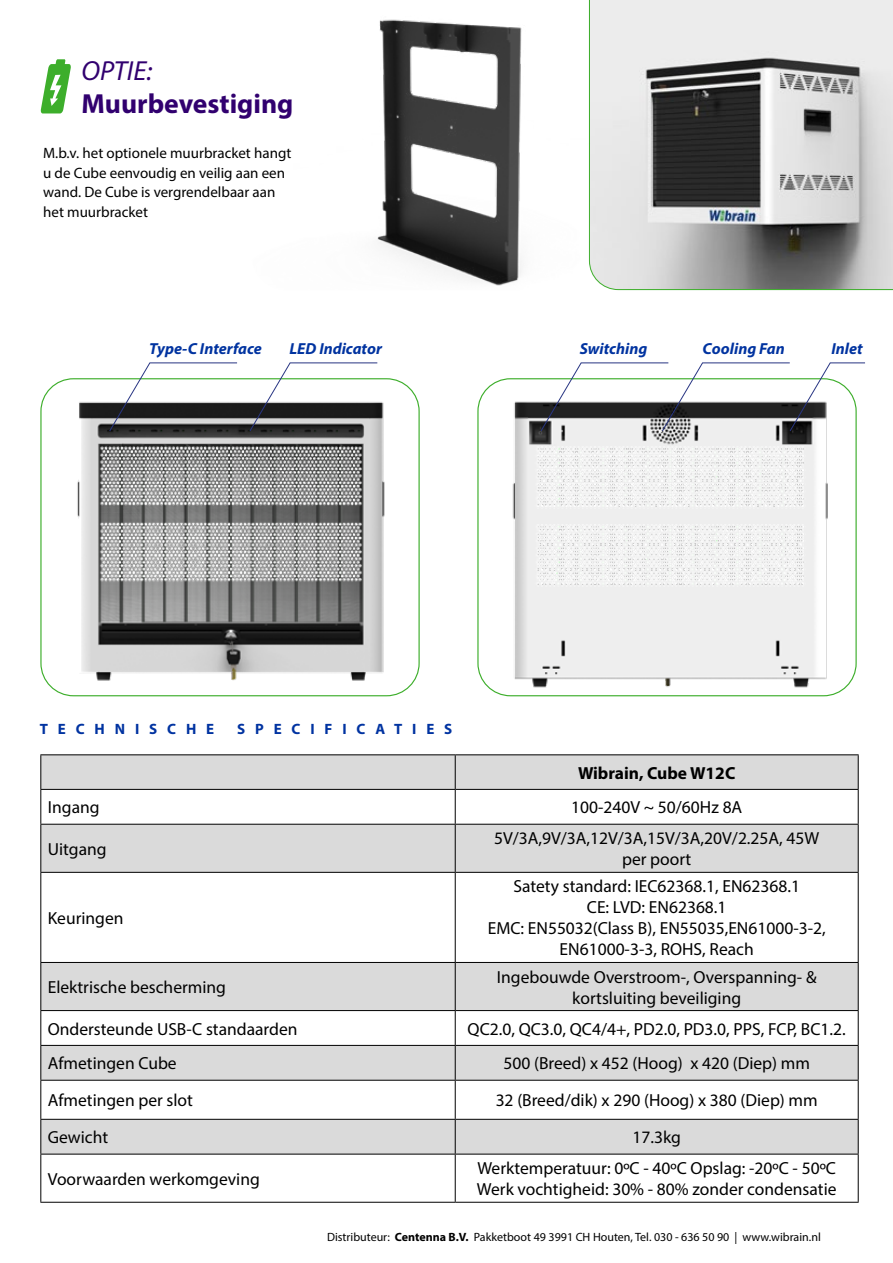
<style>
.page{position:relative;width:893px;height:1263px;background:#fff}
.page>*{position:absolute;margin:0;border:0;box-sizing:border-box;transform-origin:0 0}
.t1{font:700 27.6px "Myriad Pro";color:#31006f}
.t2{font:italic 27.6px "Myriad Pro";color:#31006f}
.t3{font:17.55px/21px "Myriad Pro";color:#000;text-align:center}
.t4{font:700 17.55px "Myriad Pro";color:#000}
.t5{font:italic 700 16.05px "Myriad Pro";color:#0033a0}
.t6{font:15px/19.5px "Myriad Pro";color:#000}
.t7{font:700 15px "Myriad Pro";letter-spacing:.66em;color:#0033a1}
.t8{font:12px "Myriad Pro";color:#000}
.s1{font-weight:700}
</style>
<div class="page">
<svg style="left:41px;top:755px;width:817px;height:399px;fill:#dadada"></svg>
<hr style="left:40px;top:754px;width:415px;height:1px;background:#000">
<hr style="left:40px;top:755px;width:1px;height:34px;background:#000">
<hr style="left:455px;top:754px;width:404px;height:1px;background:#000">
<hr style="left:455px;top:755px;width:1px;height:34px;background:#000">
<hr style="left:858px;top:755px;width:1px;height:34px;background:#000">
<hr style="left:40px;top:789px;width:415px;height:1px;background:#000">
<hr style="left:40px;top:790px;width:1px;height:34px;background:#000">
<hr style="left:455px;top:789px;width:404px;height:1px;background:#000">
<hr style="left:455px;top:790px;width:1px;height:34px;background:#000">
<hr style="left:858px;top:790px;width:1px;height:34px;background:#000">
<hr style="left:40px;top:824px;width:415px;height:1px;background:#000">
<hr style="left:40px;top:825px;width:1px;height:47px;background:#000">
<hr style="left:455px;top:824px;width:404px;height:1px;background:#000">
<hr style="left:455px;top:825px;width:1px;height:47px;background:#000">
<hr style="left:858px;top:825px;width:1px;height:47px;background:#000">
<hr style="left:40px;top:872px;width:415px;height:1px;background:#000">
<hr style="left:40px;top:873px;width:1px;height:89px;background:#000">
<hr style="left:455px;top:872px;width:404px;height:1px;background:#000">
<hr style="left:455px;top:873px;width:1px;height:89px;background:#000">
<hr style="left:858px;top:873px;width:1px;height:89px;background:#000">
<hr style="left:40px;top:962px;width:415px;height:1px;background:#000">
<hr style="left:40px;top:963px;width:1px;height:47px;background:#000">
<hr style="left:455px;top:962px;width:404px;height:1px;background:#000">
<hr style="left:455px;top:963px;width:1px;height:47px;background:#000">
<hr style="left:858px;top:963px;width:1px;height:47px;background:#000">
<hr style="left:40px;top:1010px;width:415px;height:1px;background:#000">
<hr style="left:40px;top:1011px;width:1px;height:34px;background:#000">
<hr style="left:455px;top:1010px;width:404px;height:1px;background:#000">
<hr style="left:455px;top:1011px;width:1px;height:34px;background:#000">
<hr style="left:858px;top:1011px;width:1px;height:34px;background:#000">
<hr style="left:40px;top:1045px;width:415px;height:1px;background:#000">
<hr style="left:40px;top:1046px;width:1px;height:34px;background:#000">
<hr style="left:455px;top:1045px;width:404px;height:1px;background:#000">
<hr style="left:455px;top:1046px;width:1px;height:34px;background:#000">
<hr style="left:858px;top:1046px;width:1px;height:34px;background:#000">
<hr style="left:40px;top:1080px;width:415px;height:1px;background:#000">
<hr style="left:40px;top:1081px;width:1px;height:38px;background:#000">
<hr style="left:455px;top:1080px;width:404px;height:1px;background:#000">
<hr style="left:455px;top:1081px;width:1px;height:38px;background:#000">
<hr style="left:858px;top:1081px;width:1px;height:38px;background:#000">
<hr style="left:40px;top:1119px;width:415px;height:1px;background:#000">
<hr style="left:40px;top:1120px;width:1px;height:34px;background:#000">
<hr style="left:455px;top:1119px;width:404px;height:1px;background:#000">
<hr style="left:455px;top:1120px;width:1px;height:34px;background:#000">
<hr style="left:858px;top:1120px;width:1px;height:34px;background:#000">
<hr style="left:40px;top:1154px;width:415px;height:1px;background:#000">
<hr style="left:40px;top:1154px;width:1px;height:48px;background:#000">
<hr style="left:455px;top:1154px;width:404px;height:1px;background:#000">
<hr style="left:455px;top:1154px;width:1px;height:48px;background:#000">
<hr style="left:858px;top:1154px;width:1px;height:48px;background:#000">
<hr style="left:40px;top:1202px;width:415px;height:1px;background:#000">
<hr style="left:455px;top:1202px;width:404px;height:1px;background:#000">
<img style="left:41px;top:380px;width:378px;height:316px">
<img style="left:478px;top:380px;width:378px;height:316px">
<svg style="left:655px;top:0;width:238px;height:290px;background:#9c9c9c"></svg>
<img style="left:377px;top:0;width:278px;height:290px">
<svg style="left:109px;top:362px;width:129px;height:70px"></svg>
<svg style="left:249px;top:362px;width:129px;height:70px"></svg>
<svg style="left:540px;top:362px;width:325px;height:70px"></svg>
<svg style="left:40px;top:59px;width:31px;height:55px"></svg>
<h1 class="t2" style="left:82px;top:53px;width:72px">OPTIE:</h1>
<h1 class="t1" style="left:82px;top:86px;width:213px">Muurbevestiging</h1>
<p class="t6" style="left:43px;top:143px;width:250px">M.b.v. het optionele muurbracket hangt u de Cube eenvoudig en veilig aan een wand. De Cube is vergrendelbaar aan het muurbracket</p>
<p class="t5" style="left:149px;top:338px;width:114px">Type-C Interface</p>
<p class="t5" style="left:289px;top:338px;width:94px">LED Indicator</p>
<p class="t5" style="left:580px;top:338px;width:69px">Switching</p>
<p class="t5" style="left:703px;top:338px;width:84px">Cooling Fan</p>
<p class="t5" style="left:832px;top:338px;width:33px">Inlet</p>
<p class="t7" style="left:40px;top:719px;width:176px">TECHNISCHE</p>
<p class="t7" style="left:237px;top:719px;width:217px">SPECIFICATIES</p>
<p class="t4" style="left:578px;top:761px;width:159px">Wibrain, Cube W12C</p>
<p class="t3" style="left:48px;top:797px;width:53px">Ingang</p>
<p class="t3" style="left:571px;top:797px;width:173px">100-240V ~ 50/60Hz 8A</p>
<p class="t3" style="left:48px;top:838px;width:60px">Uitgang</p>
<p class="t3" style="left:494px;top:828px;width:327px">5V/3A,9V/3A,12V/3A,15V/3A,20V/2.25A, 45W per poort</p>
<p class="t3" style="left:48px;top:907px;width:77px">Keuringen</p>
<p class="t3" style="left:488px;top:876px;width:339px">Satety standard: IEC62368.1, EN62368.1<br>CE: LVD: EN62368.1<br>EMC: EN55032(Class B), EN55035,EN61000-3-2, EN61000-3-3, ROHS, Reach</p>
<p class="t3" style="left:48px;top:976px;width:180px">Elektrische bescherming</p>
<p class="t3" style="left:497px;top:966px;width:321px">Ingebouwde Overstroom-, Overspanning- &amp; kortsluiting beveiliging</p>
<p class="t3" style="left:48px;top:1018px;width:251px">Ondersteunde USB-C standaarden</p>
<p class="t3" style="left:468px;top:1018px;width:380px">QC2.0, QC3.0, QC4/4+, PD2.0, PD3.0, PPS, FCP, BC1.2.</p>
<p class="t3" style="left:48px;top:1053px;width:130px">Afmetingen Cube</p>
<p class="t3" style="left:503px;top:1053px;width:308px">500 (Breed) x 452 (Hoog) x 420 (Diep) mm</p>
<p class="t3" style="left:48px;top:1090px;width:147px">Afmetingen per slot</p>
<p class="t3" style="left:496px;top:1090px;width:324px">32 (Breed/dik) x 290 (Hoog) x 380 (Diep) mm</p>
<p class="t3" style="left:48px;top:1126px;width:62px">Gewicht</p>
<p class="t3" style="left:632px;top:1126px;width:50px">17.3kg</p>
<p class="t3" style="left:48px;top:1168px;width:214px">Voorwaarden werkomgeving</p>
<p class="t3" style="left:477px;top:1157px;width:361px;text-align:left">Werktemperatuur: 0ºC - 40ºC Opslag: -20ºC - 50ºC<br>Werk vochtigheid: 30% - 80% zonder condensatie</p>
<p class="t8" style="left:327px;top:1229px;width:495px">Distributeur: <span class="s1">Centenna B.V.</span> Pakketboot 49 3991 CH Houten, Tel. 030 - 636 50 90 | www.wibrain.nl</p>
</div>
